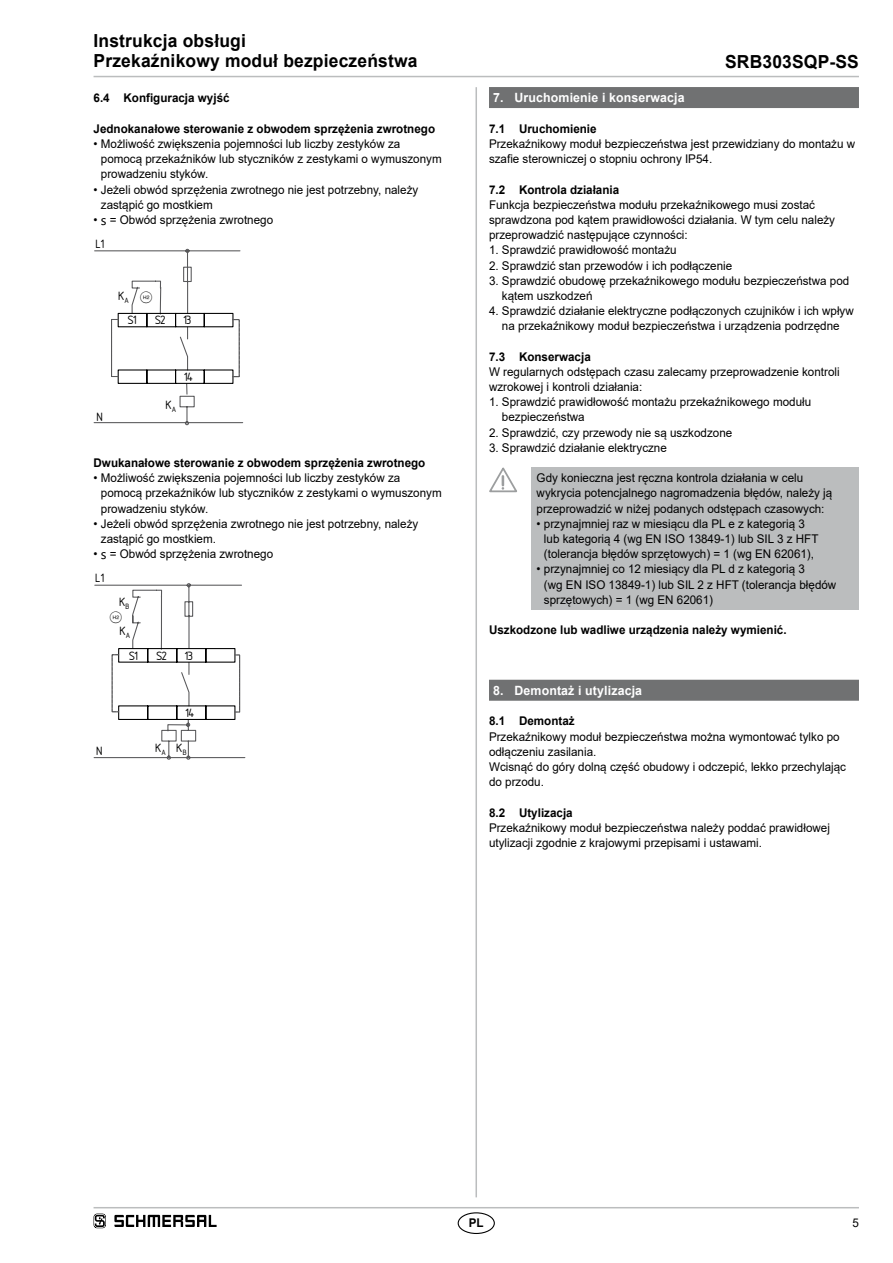
<style>
.page{position:relative;width:893px;height:1263px;background:#fff}
.page>*{position:absolute;margin:0;border:0;box-sizing:border-box;transform-origin:0 0}
.t1{font:18.9px "Isonorm 3098";letter-spacing:-.04em;color:#000}
.t2{font:700 18px/20.2px "Arial";letter-spacing:.01em;color:#000}
.t3{font:14.4px "Aessym";color:#000}
.t4{font:700 12.75px "Arial";letter-spacing:.01em;color:#fff}
.t5{font:12px/15.1px "Arial";color:#000}
.t6{font:700 12px "Arial";color:#000}
.s1{font-family:"Segoe UI";font-size:13.5px}
</style>
<div class="page">
<hr style="left:94px;top:1207px;width:765px;height:1px;background:#bbbdbe">
<hr style="left:94px;top:76px;width:765px;height:1px;background:#bbbdbe">
<hr style="left:475px;top:87px;width:2px;height:1110px;background:#bbbdbe">
<div style="left:458px;top:1212px;width:37px;height:22px;border:1px solid #000;border-radius:50%"></div>
<svg style="left:94px;top:248px;width:149px;height:177px"></svg>
<svg style="left:94px;top:583px;width:151px;height:177px"></svg>
<div style="left:489px;top:87px;width:370px;height:21px;background:#707172"></div>
<div style="left:489px;top:680px;width:370px;height:21px;background:#707172"></div>
<div style="left:531px;top:467px;width:328px;height:143px;background:#bbbdbe"></div>
<svg style="left:489px;top:467px;width:28px;height:25px"></svg>
<svg style="left:94px;top:1213px;width:12px;height:15px"></svg>
<svg style="left:114px;top:1215px;width:103px;height:12px"></svg>
<h2 class="t2" style="left:94px;top:31px;width:326px">Instrukcja obsługi<br>Przekaźnikowy moduł bezpieczeństwa</h2>
<p class="t6" style="left:94px;top:90px;width:138px">6.4 Konfiguracja wyjść</p>
<p class="t6" style="left:94px;top:120px;width:343px">Jednokanałowe sterowanie z obwodem sprzężenia zwrotnego</p>
<p class="t5" style="left:101px;top:136px;width:342px;text-indent:-7px">• Możliwość zwiększenia pojemności lub liczby zestyków za pomocą przekaźników lub styczników z zestykami o wymuszonym prowadzeniu styków.</p>
<p class="t5" style="left:101px;top:182px;width:319px;text-indent:-7px">• Jeżeli obwód sprzężenia zwrotnego nie jest potrzebny, należy zastąpić go mostkiem</p>
<p class="t5" style="left:94px;top:212px;width:181px">• <span class="s1">s</span> = Obwód sprzężenia zwrotnego</p>
<h1 class="t1" style="left:96px;top:230px;width:10px">L1</h1>
<h1 class="t1" style="left:119px;top:282px;width:36px">K<sub>A</sub> <sub>S</sub></h1>
<h1 class="t1" style="left:128px;top:307px;width:40px">S1 S2</h1>
<h1 class="t1" style="left:184px;top:307px;width:10px">13</h1>
<h1 class="t1" style="left:97px;top:404px;width:8px">N</h1>
<h1 class="t1" style="left:166px;top:391px;width:12px">K<sub>A</sub></h1>
<h1 class="t1" style="left:185px;top:363px;width:10px">14</h1>
<p class="t6" style="left:94px;top:454px;width:333px">Dwukanałowe sterowanie z obwodem sprzężenia zwrotnego</p>
<p class="t5" style="left:101px;top:470px;width:342px;text-indent:-7px">• Możliwość zwiększenia pojemności lub liczby zestyków za pomocą przekaźników lub styczników z zestykami o wymuszonym prowadzeniu styków.</p>
<p class="t5" style="left:101px;top:516px;width:319px;text-indent:-7px">• Jeżeli obwód sprzężenia zwrotnego nie jest potrzebny, należy zastąpić go mostkiem.</p>
<p class="t5" style="left:94px;top:546px;width:181px">• <span class="s1">s</span> = Obwód sprzężenia zwrotnego</p>
<h1 class="t1" style="left:96px;top:565px;width:10px">L1</h1>
<h1 class="t1" style="left:120px;top:588px;width:11px">K<sub>B</sub></h1>
<p class="t3" style="left:109px;top:609px;width:16px">S</p>
<h1 class="t1" style="left:120px;top:618px;width:12px">K<sub>A</sub></h1>
<h1 class="t1" style="left:129px;top:642px;width:40px">S1 S2</h1>
<h1 class="t1" style="left:185px;top:642px;width:10px">13</h1>
<h1 class="t1" style="left:186px;top:700px;width:10px">14</h1>
<h1 class="t1" style="left:97px;top:737px;width:8px">N</h1>
<h1 class="t1" style="left:156px;top:734px;width:33px">K<sub>A</sub> K<sub>B</sub></h1>
<h2 class="t2" style="left:725px;top:52px;width:135px">SRB303SQP-SS</h2>
<p class="t4" style="left:493px;top:89px;width:193px">7. Uruchomienie i konserwacja</p>
<p class="t6" style="left:489px;top:120px;width:109px">7.1 Uruchomienie</p>
<p class="t5" style="left:489px;top:136px;width:368px">Przekaźnikowy moduł bezpieczeństwa jest przewidziany do montażu w szafie sterowniczej o stopniu ochrony IP54.</p>
<p class="t6" style="left:489px;top:181px;width:132px">7.2 Kontrola działania</p>
<p class="t5" style="left:489px;top:197px;width:348px">Funkcja bezpieczeństwa modułu przekaźnikowego musi zostać sprawdzona pod kątem prawidłowości działania. W tym celu należy przeprowadzić następujące czynności:</p>
<p class="t5" style="left:489px;top:242px;width:189px">1. Sprawdzić prawidłowość montażu</p>
<p class="t5" style="left:489px;top:258px;width:245px">2. Sprawdzić stan przewodów i ich podłączenie</p>
<p class="t5" style="left:502px;top:273px;width:349px;text-indent:-13px">3. Sprawdzić obudowę przekaźnikowego modułu bezpieczeństwa pod kątem uszkodzeń</p>
<p class="t5" style="left:489px;top:303px;width:366px;text-align:center">4. Sprawdzić działanie elektryczne podłączonych czujników i ich wpływ na przekaźnikowy moduł bezpieczeństwa i urządzenia podrzędne</p>
<p class="t6" style="left:489px;top:348px;width:103px">7.3 Konserwacja</p>
<p class="t5" style="left:489px;top:364px;width:352px">W regularnych odstępach czasu zalecamy przeprowadzenie kontroli wzrokowej i kontroli działania:</p>
<p class="t5" style="left:502px;top:394px;width:311px;text-indent:-13px">1. Sprawdzić prawidłowość montażu przekaźnikowego modułu bezpieczeństwa</p>
<p class="t5" style="left:489px;top:425px;width:245px">2. Sprawdzić, czy przewody nie są uszkodzone</p>
<p class="t5" style="left:489px;top:440px;width:179px">3. Sprawdzić działanie elektryczne</p>
<p class="t5" style="left:537px;top:470px;width:297px">Gdy konieczna jest ręczna kontrola działania w celu wykrycia potencjalnego nagromadzenia błędów, należy ją przeprowadzić w niżej podanych odstępach czasowych:</p>
<p class="t5" style="left:544px;top:516px;width:276px;text-indent:-7px">• przynajmniej raz w miesiącu dla PL e z kategorią 3 lub kategorią 4 (wg EN ISO 13849-1) lub SIL 3 z HFT (tolerancja błędów sprzętowych) = 1 (wg EN 62061),</p>
<p class="t5" style="left:544px;top:562px;width:294px;text-indent:-7px">• przynajmniej co 12 miesiący dla PL d z kategorią 3<br>(wg EN ISO 13849-1) lub SIL 2 z HFT (tolerancja błędów sprzętowych) = 1 (wg EN 62061)</p>
<p class="t6" style="left:489px;top:621px;width:299px">Uszkodzone lub wadliwe urządzenia należy wymienić.</p>
<p class="t4" style="left:493px;top:681px;width:150px">8. Demontaż i utylizacja</p>
<p class="t6" style="left:489px;top:713px;width:87px">8.1 Demontaż</p>
<p class="t5" style="left:489px;top:729px;width:359px">Przekaźnikowy moduł bezpieczeństwa można wymontować tylko po odłączeniu zasilania.<br>Wcisnąć do góry dolną część obudowy i odczepić, lekko przechylając do przodu.</p>
<p class="t6" style="left:489px;top:804px;width:85px">8.2 Utylizacja</p>
<p class="t5" style="left:489px;top:820px;width:342px">Przekaźnikowy moduł bezpieczeństwa należy poddać prawidłowej utylizacji zgodnie z krajowymi przepisami i ustawami.</p>
<p class="t6" style="left:469px;top:1214px;width:16px">PL</p>
<p class="t5" style="left:852px;top:1215px;width:8px">5</p>
</div>
